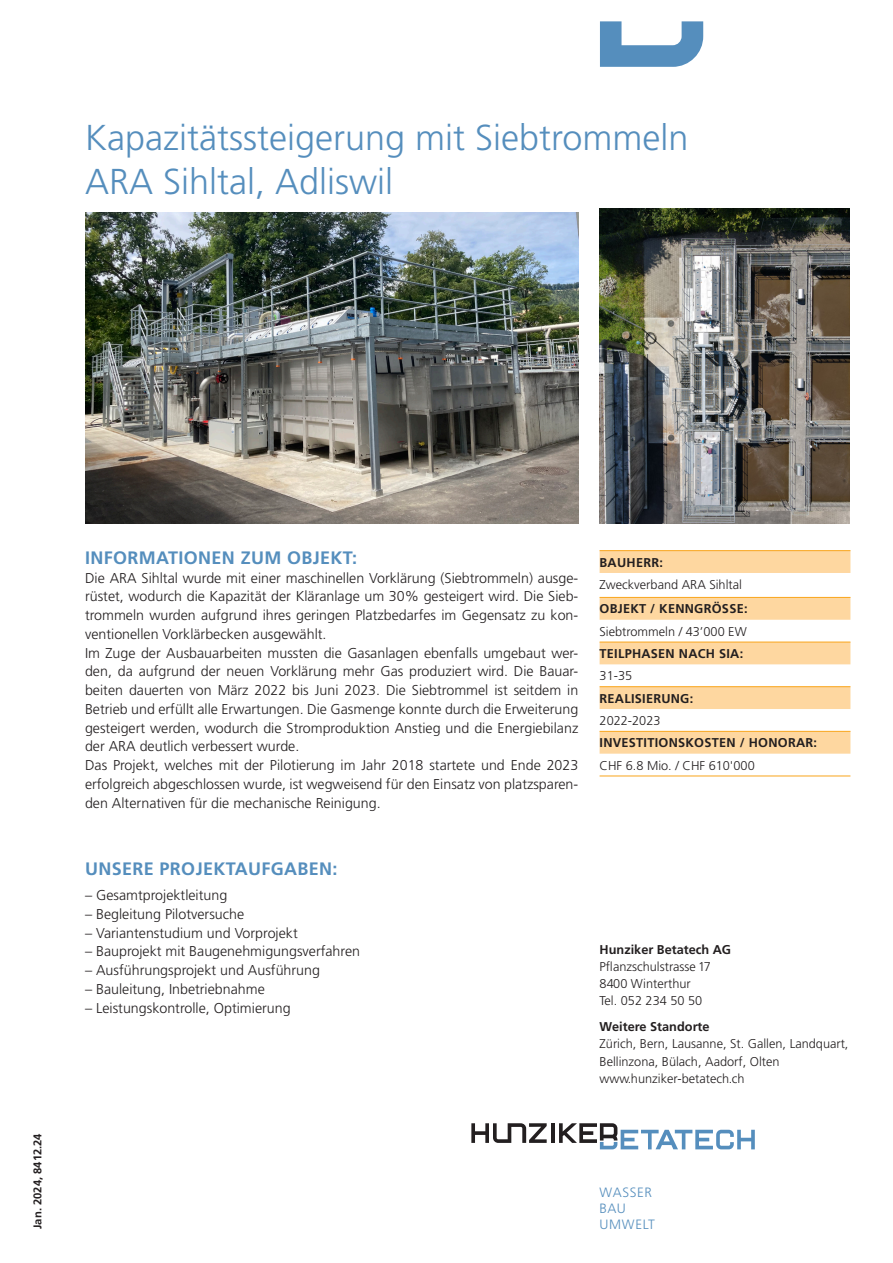
<style>
.page{position:relative;width:893px;height:1263px;background:#fff}
.page>*{position:absolute;margin:0;border:0;box-sizing:border-box;transform-origin:0 0}
.Haupttitel{font:300 36px "Frutiger LT Std";color:#558ebd}
.Lauftext{font:700 18px "Frutiger LT Std";letter-spacing:.02em;color:#558ebd}
.Titel_Lauftext{font:700 18px "Frutiger LT Std";letter-spacing:.02em;color:#558ebd}
.Lauftext-2{font:300 14.25px/18.8px "Frutiger LT Std";color:#231f20;text-align:justify}
.t1{font:300 13.5px/16.2px "Frutiger LT Std";letter-spacing:.05em;color:#558ebd}
.Tabelle_Lauftext{font:300 12.75px/17.2px "Frutiger LT Std";color:#231f20}
.Tabelle_Titel{font:700 12.75px "Frutiger LT Std";letter-spacing:.02em;color:#231f20}
.t2{font:700 11.25px "Frutiger LT Std";color:#231f20}
.s1{font-weight:700}
</style>
<div class="page">
<hr style="left:551px;top:1123px;width:3px;height:20px;background:#231f20">
<svg style="left:471px;top:1123px;width:76px;height:20px"></svg>
<svg style="left:559px;top:1123px;width:196px;height:26px"></svg>
<svg style="left:600px;top:21px;width:103px;height:46px"></svg>
<img style="left:600px;top:208px;width:249px;height:315px">
<img style="left:85px;top:213px;width:493px;height:310px">
<svg style="left:600px;top:551px;width:250px;height:203px;fill:#fed7a0"></svg>
<hr style="left:600px;top:550px;width:250px;height:1px;background:#f9a51b">
<hr style="left:600px;top:597px;width:250px;height:1px;background:#f9a51b">
<hr style="left:600px;top:776px;width:250px;height:1px;background:#f9a51b">
<hr style="left:600px;top:642px;width:250px;height:1px;background:#f9a51b">
<hr style="left:600px;top:686px;width:250px;height:1px;background:#f9a51b">
<hr style="left:600px;top:731px;width:250px;height:1px;background:#f9a51b">
<p class="Haupttitel" style="left:85px;top:118px;width:605px">Kapazitätssteigerung mit Siebtrommeln</p>
<p class="Haupttitel" style="left:85px;top:161px;width:310px">ARA Sihltal, Adliswil</p>
<p class="t2" style="left:31px;top:1229px;width:97px;rotate:-90deg">Jan. 2024, 8412.24</p>
<p class="Lauftext" style="left:85px;top:547px;width:273px">INFORMATIONEN ZUM OBJEKT:</p>
<p class="Lauftext-2" style="left:85px;top:568px;width:495px">Die ARA Sihltal wurde mit einer maschinellen Vorklärung (Siebtrommeln) ausge&shy;rüstet, wodurch die Kapazität der Kläranlage um 30% gesteigert wird. Die Sieb&shy;trommeln wurden aufgrund ihres geringen Platzbedarfes im Gegensatz zu kon&shy;ventionellen Vorklärbecken ausgewählt.</p>
<p class="Lauftext-2" style="left:85px;top:643px;width:495px">Im Zuge der Ausbauarbeiten mussten die Gasanlagen ebenfalls umgebaut wer&shy;den, da aufgrund der neuen Vorklärung mehr Gas produziert wird. Die Bauar&shy;beiten dauerten von März 2022 bis Juni 2023. Die Siebtrommel ist seitdem in Betrieb und erfüllt alle Erwartungen. Die Gasmenge konnte durch die Erweiterung gesteigert werden, wodurch die Stromproduktion Anstieg und die Energiebilanz der ARA deutlich verbessert wurde.</p>
<p class="Lauftext-2" style="left:85px;top:756px;width:495px">Das Projekt, welches mit der Pilotierung im Jahr 2018 startete und Ende 2023 erfolgreich abgeschlossen wurde, ist wegweisend für den Einsatz von platzsparen&shy;den Alternativen für die mechanische Reinigung.</p>
<p class="Titel_Lauftext" style="left:85px;top:858px;width:254px">UNSERE PROJEKTAUFGABEN:</p>
<p class="Lauftext-2" style="left:85px;top:886px;width:144px">– Gesamtprojektleitung</p>
<p class="Lauftext-2" style="left:85px;top:905px;width:161px">– Begleitung Pilotversuche</p>
<p class="Lauftext-2" style="left:85px;top:923px;width:214px">– Variantenstudium und Vorprojekt</p>
<p class="Lauftext-2" style="left:85px;top:942px;width:277px">– Bauprojekt mit Baugenehmigungsverfahren</p>
<p class="Lauftext-2" style="left:85px;top:961px;width:236px">– Ausführungsprojekt und Ausführung</p>
<p class="Lauftext-2" style="left:85px;top:980px;width:181px">– Bauleitung, Inbetriebnahme</p>
<p class="Lauftext-2" style="left:85px;top:998px;width:207px">– Leistungskontrolle, Optimierung</p>
<p class="Tabelle_Titel" style="left:600px;top:555px;width:65px">BAUHERR:</p>
<p class="Tabelle_Lauftext" style="left:600px;top:576px;width:144px">Zweckverband ARA Sihltal</p>
<p class="Tabelle_Titel" style="left:600px;top:601px;width:149px">OBJEKT / KENNGRÖSSE:</p>
<p class="Tabelle_Lauftext" style="left:600px;top:623px;width:149px">Siebtrommeln / 43’000 EW</p>
<p class="Tabelle_Titel" style="left:600px;top:646px;width:145px">TEILPHASEN NACH SIA:</p>
<p class="Tabelle_Lauftext" style="left:600px;top:667px;width:34px">31-35</p>
<p class="Tabelle_Titel" style="left:600px;top:691px;width:95px">REALISIERUNG:</p>
<p class="Tabelle_Lauftext" style="left:600px;top:712px;width:62px">2022-2023</p>
<p class="Tabelle_Titel" style="left:600px;top:735px;width:219px">INVESTITIONSKOSTEN / HONORAR:</p>
<p class="Tabelle_Lauftext" style="left:600px;top:757px;width:157px">CHF 6.8 Mio. / CHF 610'000</p>
<p class="Tabelle_Lauftext" style="left:600px;top:941px;width:133px"><span class="s1">Hunziker Betatech AG<br></span>Pflanzschulstrasse 17<br>8400 Winterthur<br>Tel. 052 234 50 50</p>
<p class="Tabelle_Lauftext" style="left:600px;top:1018px;width:250px"><span class="s1">Weitere Standorte<br></span>Zürich, Bern, Lausanne, St. Gallen, Landquart,<br>Bellinzona, Bülach, Aadorf, Olten www.hunziker-betatech.ch</p>
<p class="t1" style="left:600px;top:1184px;width:57px">WASSER<br>BAU<br>UMWELT</p>
</div>
